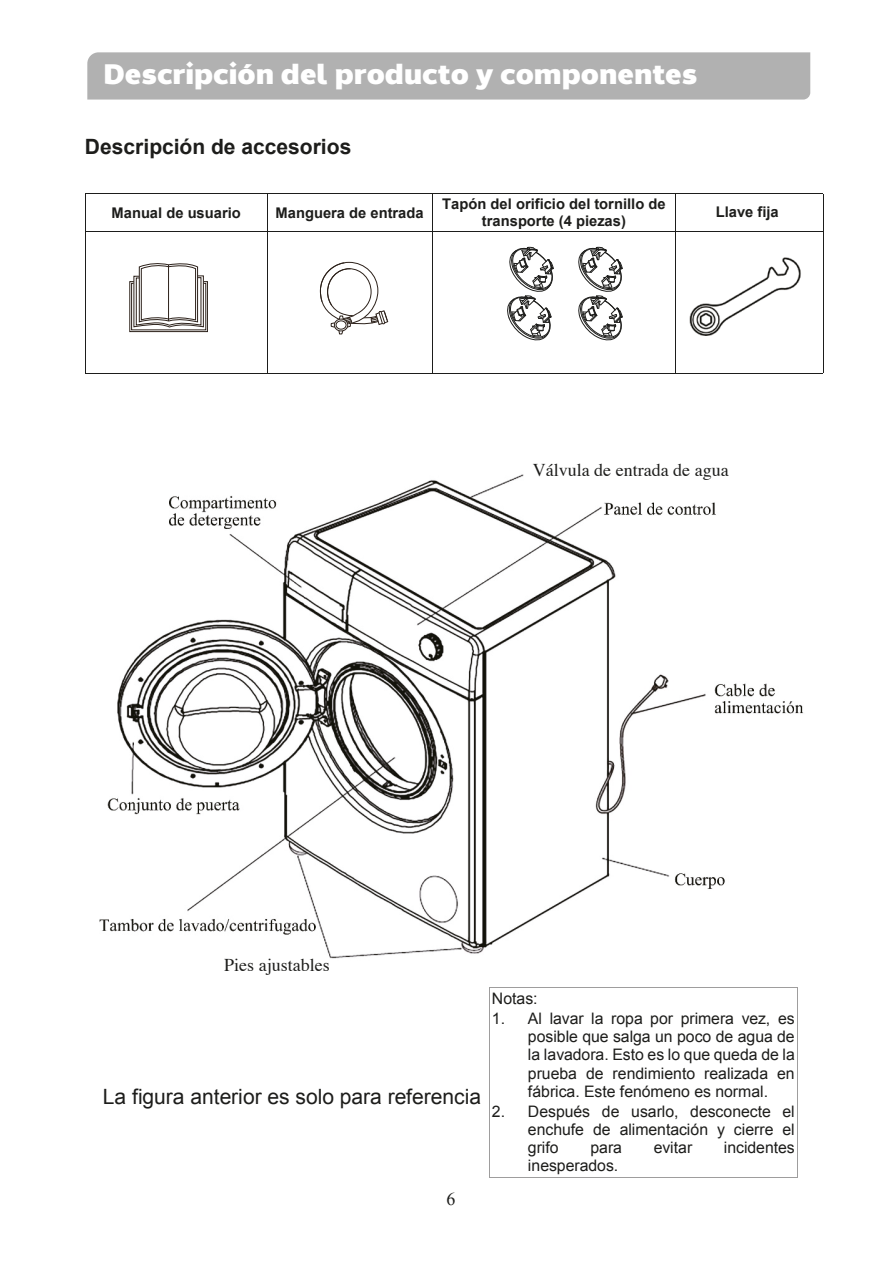
<style>
.page{position:relative;width:893px;height:1263px;background:#fff}
.page>*{position:absolute;margin:0;border:0;box-sizing:border-box;transform-origin:0 0}
.t1{font:900 27px "Without Sans";color:#fff}
.t2{font:21px "Arial";color:#1d1d1b}
.t3{font:700 21px "Arial";color:#1d1d1b}
.t4{font:18px "Times";color:#1d1d1b}
.t5{font:18px "Times New Roman";color:#1d1d1b}
.t6{font:15.9px/18.1px "Arial";color:#1d1d1b;text-align:justify}
.t7{font:700 14.7px "Arial";color:#1d1d1b}
</style>
<div class="page">
<hr style="left:85px;top:194px;width:182px;height:1px;background:#1d1d1b">
<hr style="left:267px;top:194px;width:165px;height:1px;background:#1d1d1b">
<hr style="left:432px;top:194px;width:391px;height:1px;background:#1d1d1b">
<hr style="left:85px;top:194px;width:1px;height:37px;background:#1d1d1b">
<hr style="left:267px;top:194px;width:1px;height:37px;background:#1d1d1b">
<hr style="left:432px;top:194px;width:1px;height:37px;background:#1d1d1b">
<hr style="left:676px;top:194px;width:1px;height:37px;background:#1d1d1b">
<hr style="left:85px;top:231px;width:182px;height:1px;background:#1d1d1b">
<hr style="left:267px;top:231px;width:165px;height:1px;background:#1d1d1b">
<hr style="left:432px;top:231px;width:391px;height:1px;background:#1d1d1b">
<hr style="left:85px;top:232px;width:1px;height:141px;background:#1d1d1b">
<hr style="left:85px;top:373px;width:182px;height:1px;background:#1d1d1b">
<hr style="left:267px;top:232px;width:1px;height:141px;background:#1d1d1b">
<hr style="left:267px;top:373px;width:165px;height:1px;background:#1d1d1b">
<hr style="left:432px;top:232px;width:1px;height:141px;background:#1d1d1b">
<hr style="left:432px;top:373px;width:391px;height:1px;background:#1d1d1b">
<hr style="left:676px;top:232px;width:1px;height:141px;background:#1d1d1b">
<hr style="left:823px;top:194px;width:1px;height:37px;background:#1d1d1b">
<hr style="left:823px;top:232px;width:1px;height:141px;background:#1d1d1b">
<hr style="left:489px;top:987px;width:308px;height:1px;background:#9e9d9d">
<hr style="left:489px;top:987px;width:1px;height:190px;background:#9e9d9d">
<hr style="left:489px;top:1177px;width:308px;height:1px;background:#9e9d9d">
<hr style="left:797px;top:987px;width:1px;height:190px;background:#9e9d9d">
<img style="left:99px;top:474px;width:705px;height:485px">
<div style="left:526px;top:459px;width:148px;height:28px;background:#fff"></div>
<svg style="left:507px;top:246px;width:47px;height:95px"></svg>
<svg style="left:578px;top:246px;width:45px;height:95px"></svg>
<svg style="left:129px;top:263px;width:79px;height:70px"></svg>
<svg style="left:320px;top:262px;width:69px;height:73px"></svg>
<svg style="left:334px;top:319px;width:14px;height:12px"></svg>
<div style="left:336px;top:321px;width:10px;height:8px;border:1px solid #2c211a;border-radius:50%"></div>
<img style="left:689px;top:257px;width:112px;height:79px">
<div style="left:87px;top:52px;width:723px;height:48px;background:#b1b1b1"></div>
<h1 class="t1" style="left:104px;top:56px;width:595px">Descripción del producto y componentes</h1>
<h2 class="t3" style="left:85px;top:133px;width:268px">Descripción de accesorios</h2>
<p class="t7" style="left:112px;top:203px;width:131px">Manual de usuario</p>
<p class="t7" style="left:276px;top:203px;width:150px">Manguera de entrada</p>
<p class="t7" style="left:442px;top:195px;width:225px">Tapón del orificio del tornillo de</p>
<p class="t7" style="left:482px;top:211px;width:146px">transporte (4 piezas)</p>
<p class="t7" style="left:716px;top:202px;width:64px">Llave fija</p>
<p class="t4" style="left:533px;top:453px;width:197px">Válvula de entrada de agua</p>
<p class="t4" style="left:224px;top:949px;width:107px">Pies ajustables</p>
<h2 class="t2" style="left:103px;top:1082px;width:380px">La figura anterior es solo para referencia</h2>
<p class="t5" style="left:446px;top:1187px;width:10px">6</p>
<p class="t6" style="left:492px;top:989px;width:47px">Notas:</p>
<p class="t6" style="left:528px;top:1010px;width:268px;text-indent:-36px">1. Al lavar la ropa por primera vez, es posible que salga un poco de agua de la lavadora. Esto es lo que queda de la prueba de rendimiento realizada en fábrica. Este fenómeno es normal.</p>
<p class="t6" style="left:528px;top:1102px;width:268px;text-indent:-36px">2. Después de usarlo, desconecte el enchufe de alimentación y cierre el grifo</p>
<p class="t6" style="left:590px;top:1139px;width:33px">para</p>
<p class="t6" style="left:654px;top:1139px;width:40px">evitar</p>
<p class="t6" style="left:724px;top:1139px;width:73px">incidentes</p>
<p class="t6" style="left:528px;top:1157px;width:92px">inesperados.</p>
</div>
